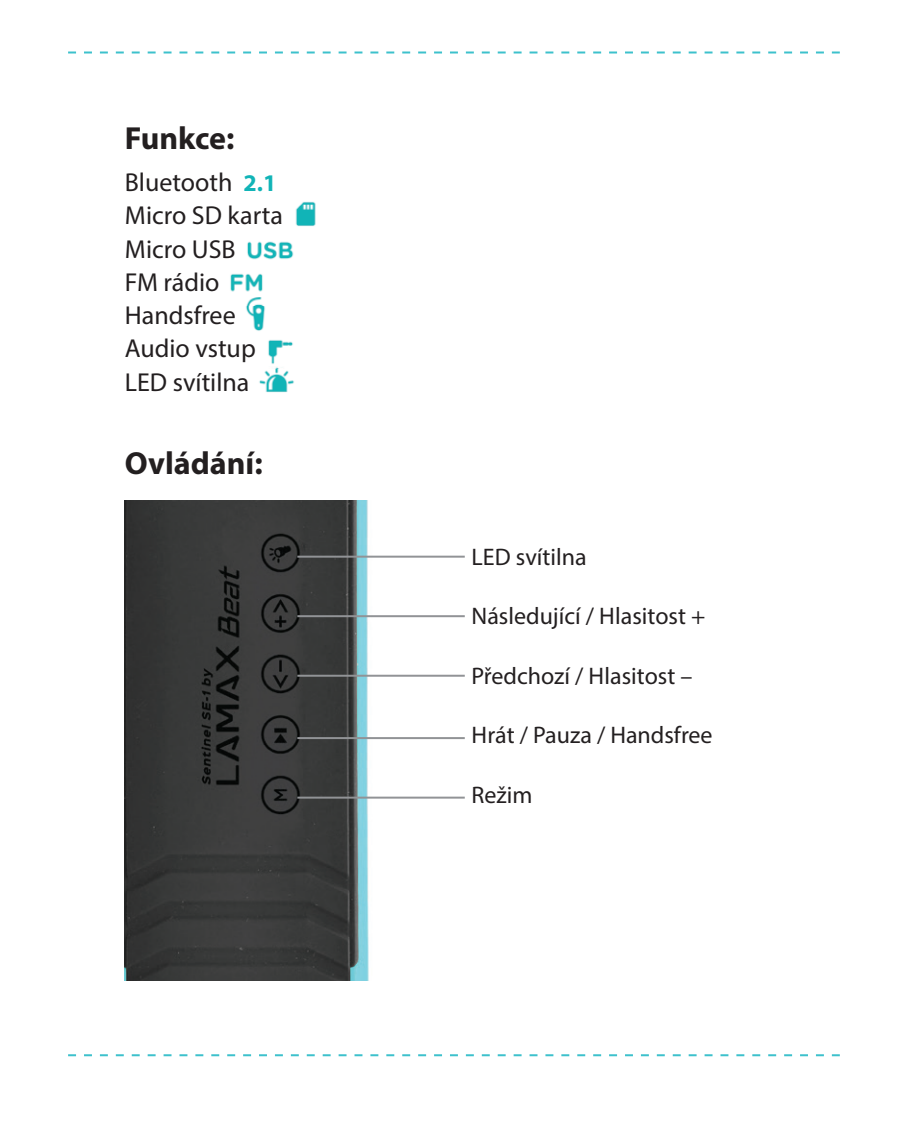
<style>
.page{position:relative;width:908px;height:1134px;background:#fff}
.page>*{position:absolute;margin:0;border:0;box-sizing:border-box;transform-origin:0 0}
.t1{font:700 32px "Myriad Pro";color:#231f20}
.t2{font:26px/33.2px "Myriad Pro";color:#231f20}
.t3{font:24px "Myriad Pro";color:#231f20}
.s1{font-weight:700;font-size:24px;color:#11b4b7}
</style>
<div class="page">
<svg style="left:68px;top:1054px;width:771px;height:2px"></svg>
<svg style="left:68px;top:52px;width:771px;height:2px"></svg>
<img style="left:295px;top:201px;width:21px;height:25px">
<img style="left:247px;top:241px;width:47px;height:19px">
<img style="left:230px;top:273px;width:33px;height:19px">
<img style="left:246px;top:305px;width:19px;height:26px">
<img style="left:246px;top:297px;width:17px;height:8px">
<img style="left:268px;top:340px;width:25px;height:24px">
<img style="left:259px;top:367px;width:35px;height:26px">
<img style="left:125px;top:500px;width:249px;height:481px">
<hr style="left:297px;top:556px;width:167px;height:2px;background:#919396">
<hr style="left:297px;top:615px;width:167px;height:2px;background:#919396">
<hr style="left:297px;top:675px;width:167px;height:2px;background:#919396">
<hr style="left:297px;top:737px;width:167px;height:2px;background:#919396">
<hr style="left:297px;top:797px;width:167px;height:2px;background:#919396">
<h1 class="t1" style="left:125px;top:117px;width:111px">Funkce:</h1>
<p class="t2" style="left:125px;top:166px;width:160px">Bluetooth <span class="s1">2.1<br></span>Micro SD karta<br>Micro USB<br>FM rádio<br>Handsfree<br>Audio vstup<br>LED svítilna</p>
<h1 class="t1" style="left:125px;top:443px;width:139px">Ovládání:</h1>
<p class="t3" style="left:471px;top:542px;width:116px">LED svítilna</p>
<p class="t3" style="left:471px;top:601px;width:235px">Následující / Hlasitost +</p>
<p class="t3" style="left:471px;top:661px;width:222px">Předchozí / Hlasitost –</p>
<p class="t3" style="left:471px;top:720px;width:242px">Hrát / Pauza / Handsfree</p>
<p class="t3" style="left:471px;top:780px;width:62px">Režim</p>
</div>
